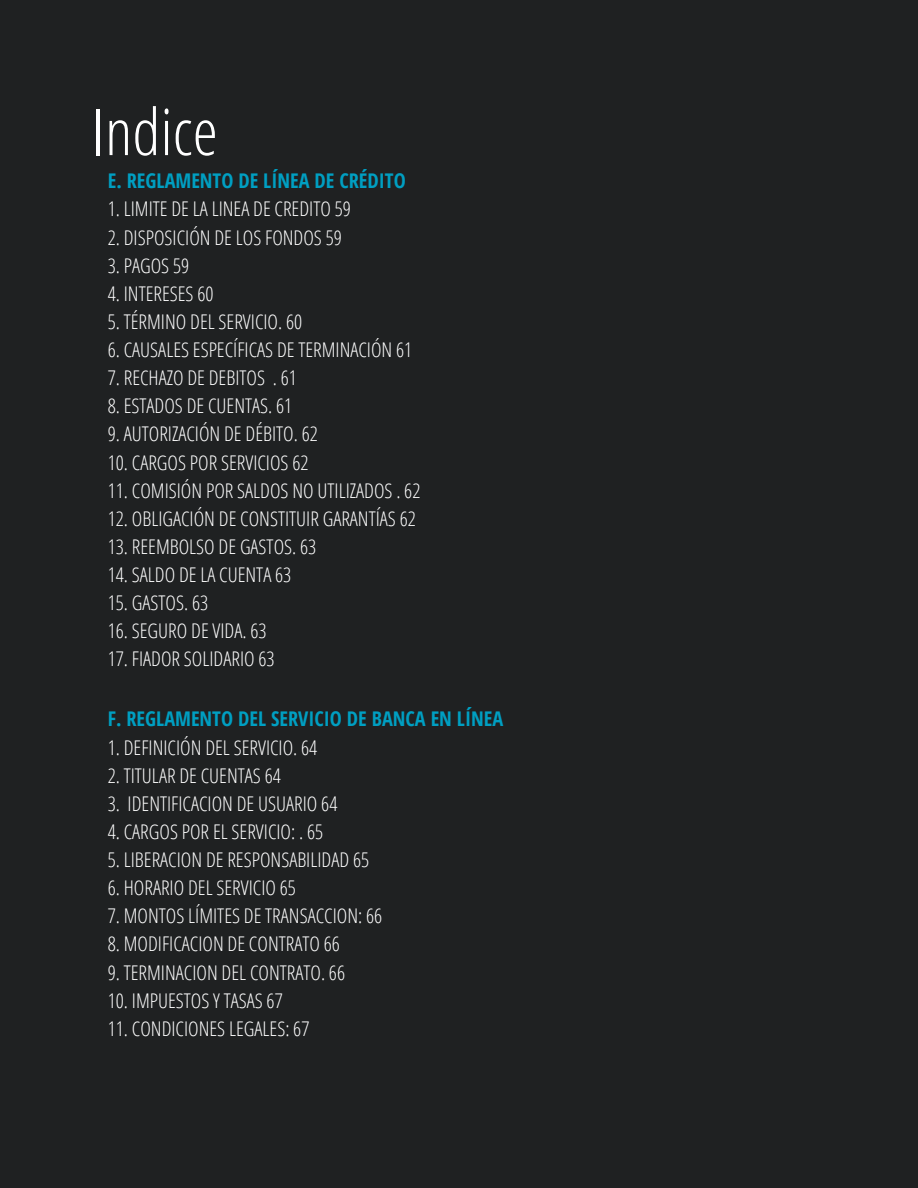
<style>
.page{position:relative;width:918px;height:1188px;background:#1f2122}
.page>*{position:absolute;margin:0;border:0;box-sizing:border-box;transform-origin:0 0}
.t1{font:300 64.5px "Open Sans Condensed";color:#fff}
.t2{font:300 20.25px "Open Sans Condensed";color:#fff}
.t3{font:700 20.25px "Open Sans Condensed";color:#009fc2}
</style>
<div class="page">
<h1 class="t1" style="left:92px;top:86px;width:128px">Indice</h1>
<p class="t3" style="left:108px;top:167px;width:299px">E. REGLAMENTO DE LÍNEA DE CRÉDITO</p>
<p class="t2" style="left:108px;top:195px;width:245px">1. LIMITE DE LA LINEA DE CREDITO 59</p>
<p class="t2" style="left:108px;top:223px;width:236px">2. DISPOSICIÓN DE LOS FONDOS 59</p>
<p class="t2" style="left:108px;top:251px;width:83px">3. PAGOS 59</p>
<p class="t2" style="left:108px;top:279px;width:107px">4. INTERESES 60</p>
<p class="t2" style="left:108px;top:307px;width:196px">5. TÉRMINO DEL SERVICIO. 60</p>
<p class="t2" style="left:108px;top:335px;width:306px">6. CAUSALES ESPECÍFICAS DE TERMINACIÓN 61</p>
<p class="t2" style="left:108px;top:363px;width:191px">7. RECHAZO DE DEBITOS . 61</p>
<p class="t2" style="left:108px;top:392px;width:186px">8. ESTADOS DE CUENTAS. 61</p>
<p class="t2" style="left:108px;top:420px;width:212px">9. AUTORIZACIÓN DE DÉBITO. 62</p>
<p class="t2" style="left:108px;top:448px;width:202px">10. CARGOS POR SERVICIOS 62</p>
<p class="t2" style="left:108px;top:476px;width:314px">11. COMISIÓN POR SALDOS NO UTILIZADOS . 62</p>
<p class="t2" style="left:108px;top:504px;width:310px">12. OBLIGACIÓN DE CONSTITUIR GARANTÍAS 62</p>
<p class="t2" style="left:108px;top:532px;width:210px">13. REEMBOLSO DE GASTOS. 63</p>
<p class="t2" style="left:108px;top:560px;width:185px">14. SALDO DE LA CUENTA 63</p>
<p class="t2" style="left:108px;top:588px;width:102px">15. GASTOS. 63</p>
<p class="t2" style="left:108px;top:617px;width:160px">16. SEGURO DE VIDA. 63</p>
<p class="t2" style="left:108px;top:645px;width:168px">17. FIADOR SOLIDARIO 63</p>
<p class="t3" style="left:108px;top:705px;width:397px">F. REGLAMENTO DEL SERVICIO DE BANCA EN LÍNEA</p>
<p class="t2" style="left:108px;top:733px;width:211px">1. DEFINICIÓN DEL SERVICIO. 64</p>
<p class="t2" style="left:108px;top:761px;width:175px">2. TITULAR DE CUENTAS 64</p>
<p class="t2" style="left:108px;top:789px;width:231px">3. IDENTIFICACION DE USUARIO 64</p>
<p class="t2" style="left:108px;top:817px;width:217px">4. CARGOS POR EL SERVICIO: . 65</p>
<p class="t2" style="left:108px;top:845px;width:263px">5. LIBERACION DE RESPONSABILIDAD 65</p>
<p class="t2" style="left:108px;top:874px;width:190px">6. HORARIO DEL SERVICIO 65</p>
<p class="t2" style="left:108px;top:902px;width:276px">7. MONTOS LÍMITES DE TRANSACCION: 66</p>
<p class="t2" style="left:108px;top:930px;width:234px">8. MODIFICACION DE CONTRATO 66</p>
<p class="t2" style="left:108px;top:958px;width:239px">9. TERMINACION DEL CONTRATO. 66</p>
<p class="t2" style="left:108px;top:986px;width:177px">10. IMPUESTOS Y TASAS 67</p>
<p class="t2" style="left:108px;top:1014px;width:203px">11. CONDICIONES LEGALES: 67</p>
</div>
